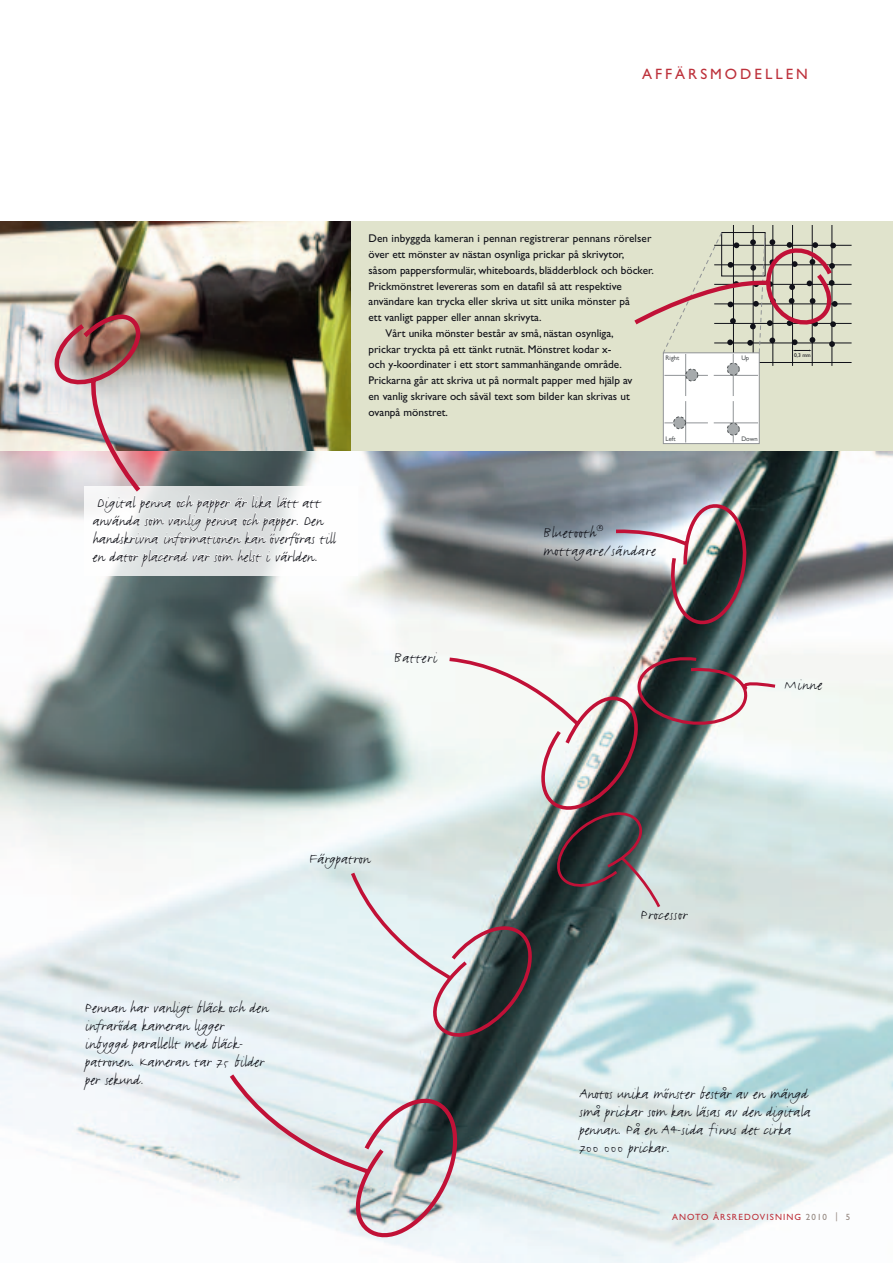
<style>
.page{position:relative;width:893px;height:1263px;background:#fff}
.page>*{position:absolute;margin:0;border:0;box-sizing:border-box;transform-origin:0 0}
.t1{font:16.5px/18px "FF Justlefthand";letter-spacing:.01em;color:#101118}
.t2{font:16.5px/18px "FF Justlefthand";letter-spacing:.04em;color:#101118}
.t3{font:15px "Gill Sans";color:#bd313b}
.t4{font:11.25px "Gill Sans";color:#101118}
.t5{font:9px "Gill Sans";letter-spacing:.12em;color:#bd313b}
.t6{font:6.6px "Gill Sans";color:#4e5254}
.t7{font:5.4px "Gill Sans";color:#101118}
.s1{color:#958881}
</style>
<div class="page">
<img style="left:0;top:451px;width:893px;height:812px">
<img style="left:0;top:221px;width:351px;height:230px">
<svg style="left:226px;top:1070px;width:241px;height:179px"></svg>
<svg style="left:348px;top:655px;width:431px;height:392px"></svg>
<img style="left:612px;top:503px;width:137px;height:122px">
<div style="left:351px;top:221px;width:542px;height:230px;background:#e0e3cc"></div>
<hr style="left:733px;top:225px;width:1px;height:141px;background:#101118">
<hr style="left:753px;top:225px;width:1px;height:141px;background:#101118">
<hr style="left:773px;top:225px;width:1px;height:141px;background:#101118">
<hr style="left:792px;top:225px;width:1px;height:141px;background:#101118">
<hr style="left:812px;top:225px;width:1px;height:141px;background:#101118">
<hr style="left:832px;top:225px;width:1px;height:141px;background:#101118">
<hr style="left:714px;top:245px;width:138px;height:1px;background:#101118">
<hr style="left:714px;top:265px;width:138px;height:1px;background:#101118">
<hr style="left:714px;top:284px;width:138px;height:1px;background:#101118">
<hr style="left:714px;top:304px;width:138px;height:1px;background:#101118">
<hr style="left:714px;top:323px;width:138px;height:1px;background:#101118">
<hr style="left:714px;top:343px;width:138px;height:1px;background:#101118">
<hr style="left:714px;top:362px;width:138px;height:1px;background:#101118">
<div style="left:663px;top:353px;width:96px;height:91px;background:#fff"></div>
<div style="left:663px;top:353px;width:96px;height:91px;border:1px solid #919497"></div>
<hr style="left:685px;top:401px;width:1px;height:41px;background:#919497">
<hr style="left:685px;top:354px;width:1px;height:42px;background:#919497">
<hr style="left:733px;top:401px;width:1px;height:41px;background:#919497">
<hr style="left:733px;top:354px;width:1px;height:42px;background:#919497">
<hr style="left:714px;top:375px;width:44px;height:1px;background:#919497">
<hr style="left:664px;top:375px;width:44px;height:1px;background:#919497">
<hr style="left:714px;top:423px;width:44px;height:1px;background:#919497">
<hr style="left:664px;top:423px;width:44px;height:1px;background:#919497">
<div style="left:686px;top:369px;width:12px;height:12px;background:#a6aaac;border-radius:50%"></div>
<div style="left:686px;top:369px;width:12px;height:12px;border:1px dashed #4e5254;border-radius:50%"></div>
<div style="left:727px;top:363px;width:12px;height:12px;background:#a6aaac;border-radius:50%"></div>
<div style="left:727px;top:363px;width:12px;height:12px;border:1px dashed #4e5254;border-radius:50%"></div>
<div style="left:727px;top:423px;width:12px;height:12px;background:#a6aaac;border-radius:50%"></div>
<div style="left:727px;top:423px;width:12px;height:12px;border:1px dashed #4e5254;border-radius:50%"></div>
<div style="left:674px;top:417px;width:11px;height:12px;background:#a6aaac;border-radius:50%"></div>
<div style="left:673px;top:416px;width:13px;height:13px;border:1px dashed #4e5254;border-radius:50%"></div>
<svg style="left:634px;top:232px;width:204px;height:121px"></svg>
<svg style="left:84px;top:486px;width:273px;height:89px"></svg>
<img style="left:45px;top:311px;width:293px;height:256px">
<h2 class="t3" style="left:642px;top:66px;width:167px">Affä r smodell en</h2>
<h1 class="t1" style="left:93px;top:494px;width:245px">Digital penna och papper är lika lätt att använda som vanlig penna och papper. Den handskrivna informationen kan överföras till en dator placerad var som helst i världen.</h1>
<p class="t4" style="left:369px;top:232px;width:284px">Den inbyggda kameran i pennan registrerar pennans rörelser</p>
<p class="t4" style="left:369px;top:248px;width:257px">över ett mönster av nästan osynliga prickar på skrivytor,</p>
<p class="t4" style="left:369px;top:264px;width:287px">såsom pappersformulär, whiteboards, blädderblock och böcker.</p>
<p class="t4" style="left:369px;top:279px;width:255px">Prickmönstret levereras som en datafil så att respektive</p>
<p class="t4" style="left:369px;top:295px;width:263px">användare kan trycka eller skriva ut sitt unika mönster på</p>
<p class="t4" style="left:369px;top:311px;width:174px">ett vanligt papper eller annan skrivyta.</p>
<p class="t4" style="left:386px;top:327px;width:230px">Vårt unika mönster består av små, nästan osynliga,</p>
<p class="t4" style="left:369px;top:342px;width:245px">prickar tryckta på ett tänkt rutnät. Mönstret kodar x-</p>
<p class="t4" style="left:369px;top:358px;width:255px">och y-koordinater i ett stort sammanhängande område.</p>
<p class="t4" style="left:369px;top:374px;width:265px">Prickarna går att skriva ut på normalt papper med hjälp av</p>
<p class="t4" style="left:369px;top:390px;width:263px">en vanlig skrivare och såväl text som bilder kan skrivas ut</p>
<p class="t4" style="left:369px;top:405px;width:81px">ovanpå mönstret.</p>
<p class="t6" style="left:666px;top:353px;width:15px">Right</p>
<p class="t6" style="left:741px;top:353px;width:9px">Up</p>
<p class="t6" style="left:666px;top:435px;width:12px">Left</p>
<p class="t6" style="left:741px;top:435px;width:18px">Down</p>
<h1 class="t2" style="left:543px;top:524px;width:114px">Bluetooth<sup>® </sup>mottagare/sändare</h1>
<p class="t7" style="left:794px;top:352px;width:18px">0,3 mm</p>
<h1 class="t2" style="left:394px;top:650px;width:45px">Batteri</h1>
<h1 class="t1" style="left:784px;top:676px;width:39px">Minne</h1>
<h1 class="t1" style="left:309px;top:850px;width:62px">Färgpatron</h1>
<h1 class="t2" style="left:641px;top:906px;width:48px">Processor</h1>
<h1 class="t1" style="left:85px;top:999px;width:185px">Pennan har vanligt bläck och den infraröda kameran ligger inbyggd parallellt med bläck&shy;patronen. Kameran tar 75 bilder per sekund.</h1>
<h1 class="t1" style="left:579px;top:1085px;width:233px">Anotos unika mönster består av en mängd små prickar som kan läsas av den digitala pennan. På en A4-sida finns det cirka 700 000 prickar.</h1>
<p class="t5" style="left:672px;top:1211px;width:180px">Anoto årsredovisning <span class="s1">2010 | 5</span></p>
</div>
